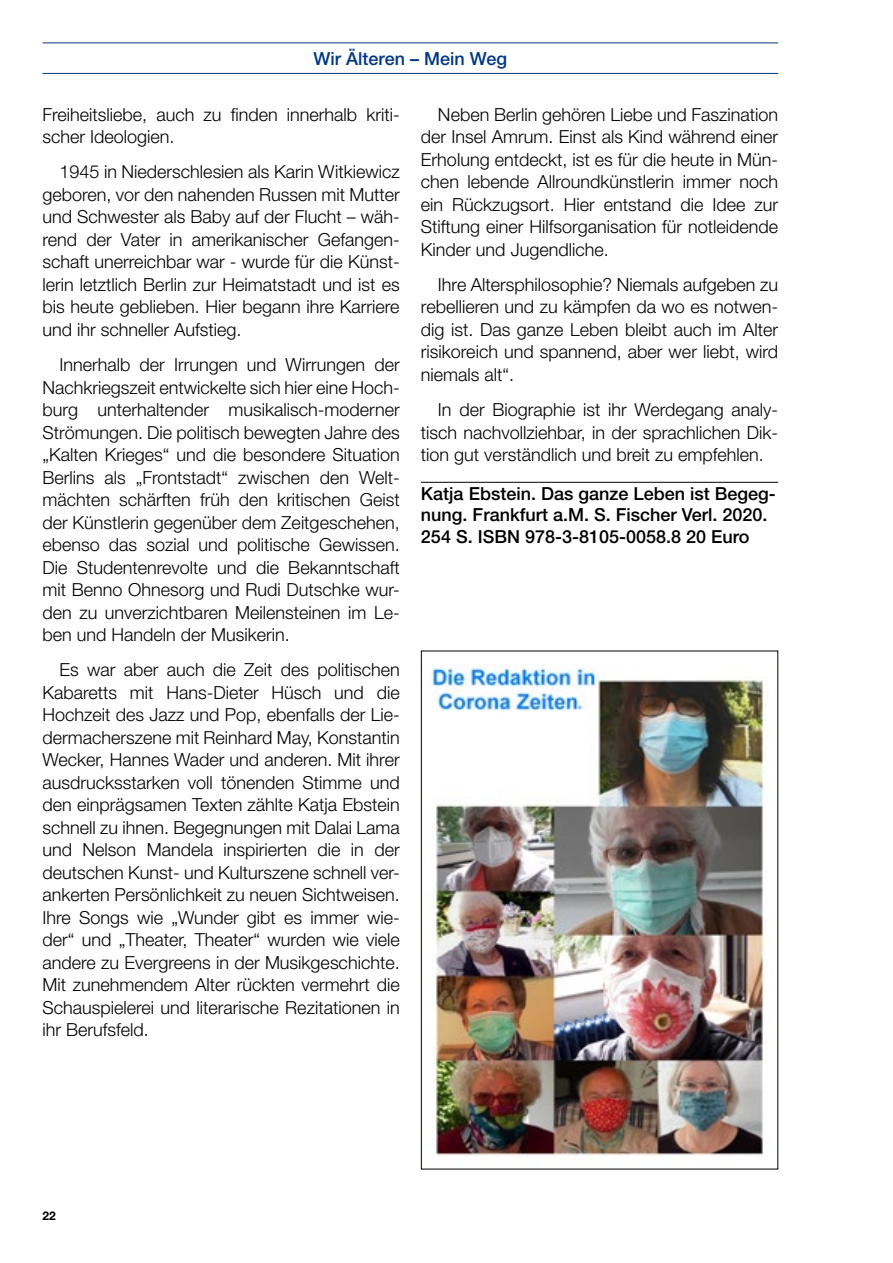
<style>
.page{position:relative;width:893px;height:1263px;background:#fff}
.page>*{position:absolute;margin:0;border:0;box-sizing:border-box;transform-origin:0 0}
.t1{font:300 18px/22.5px "Helvetica Neue";color:#000;text-align:justify}
.t2{font:500 18px/21.6px "Helvetica Neue";color:#000}
.t3{font:500 18px "Helvetica Neue";color:#003882}
.t4{font:700 12px "Helvetica Neue";color:#000}
</style>
<div class="page">
<hr style="left:43px;top:43px;width:735px;height:1px;background:#003882">
<hr style="left:43px;top:73px;width:735px;height:1px;background:#003882">
<hr style="left:421px;top:482px;width:357px;height:1px;background:#000">
<img style="left:431px;top:664px;width:333px;height:492px">
<p class="t3" style="left:314px;top:47px;width:195px">Wir Älteren – Mein Weg</p>
<p class="t1" style="left:421px;top:102px;width:359px;text-indent:17px">Neben Berlin gehören Liebe und Faszination der Insel Amrum. Einst als Kind während einer Erholung entdeckt, ist es für die heute in Mün&shy;chen lebende Allroundkünstlerin immer noch ein Rückzugsort. Hier entstand die Idee zur Stiftung einer Hilfsorganisation für notleidende Kinder und Jugendliche.</p>
<p class="t1" style="left:421px;top:273px;width:359px;text-indent:17px">Ihre Altersphilosophie? Niemals aufgeben zu rebellieren und zu kämpfen da wo es notwen&shy;dig ist. Das ganze Leben bleibt auch im Alter risikoreich und spannend, aber wer liebt, wird niemals alt“.</p>
<p class="t1" style="left:421px;top:398px;width:359px;text-indent:17px">In der Biographie ist ihr Werdegang analy&shy;tisch nachvollziehbar, in der sprachlichen Dik&shy;tion gut verständlich und breit zu empfehlen.</p>
<p class="t2" style="left:421px;top:482px;width:356px">Katja Ebstein. Das ganze Leben ist Begeg&shy;nung. Frankfurt a.M. S. Fischer Verl. 2020.<br>254 S. ISBN 978-3-8105-0058.8 20 Euro</p>
<p class="t1" style="left:43px;top:102px;width:359px">Freiheitsliebe, auch zu finden innerhalb kriti&shy;scher Ideologien.</p>
<p class="t1" style="left:43px;top:160px;width:359px;text-indent:17px">1945 in Niederschlesien als Karin Witkiewicz geboren, vor den nahenden Russen mit Mutter und Schwester als Baby auf der Flucht – wäh&shy;rend der Vater in amerikanischer Gefangen&shy;schaft unerreichbar war - wurde für die Künst&shy;lerin letztlich Berlin zur Heimatstadt und ist es bis heute geblieben. Hier begann ihre Karriere und ihr schneller Aufstieg.</p>
<p class="t1" style="left:43px;top:353px;width:359px;text-indent:17px">Innerhalb der Irrungen und Wirrungen der Nachkriegszeit entwickelte sich hier eine Hoch&shy;burg unterhaltender musikalisch-moderner Strömungen. Die politisch bewegten Jahre des „Kalten Krieges“ und die besondere Situation Berlins als „Frontstadt“ zwischen den Welt&shy;mächten schärften früh den kritischen Geist der Künstlerin gegenüber dem Zeitgeschehen, ebenso das sozial und politische Gewissen.<br>Die Studentenrevolte und die Bekanntschaft mit Benno Ohnesorg und Rudi Dutschke wur&shy;den zu unverzichtbaren Meilensteinen im Le&shy;ben und Handeln der Musikerin.</p>
<p class="t1" style="left:43px;top:658px;width:359px;text-indent:17px">Es war aber auch die Zeit des politischen Kabaretts mit Hans-Dieter Hüsch und die Hochzeit des Jazz und Pop, ebenfalls der Lie&shy;dermacherszene mit Reinhard May, Konstantin Wecker, Hannes Wader und anderen. Mit ihrer ausdrucksstarken voll tönenden Stimme und den einprägsamen Texten zählte Katja Ebstein schnell zu ihnen. Begegnungen mit Dalai Lama und Nelson Mandela inspirierten die in der deutschen Kunst- und Kulturszene schnell ver&shy;ankerten Persönlichkeit zu neuen Sichtweisen.<br>Ihre Songs wie „Wunder gibt es immer wie&shy;der“ und „Theater, Theater“ wurden wie viele andere zu Evergreens in der Musikgeschichte.<br>Mit zunehmendem Alter rückten vermehrt die Schauspielerei und literarische Rezitationen in ihr Berufsfeld.</p>
<p class="t4" style="left:43px;top:1209px;width:15px">22</p>
</div>
